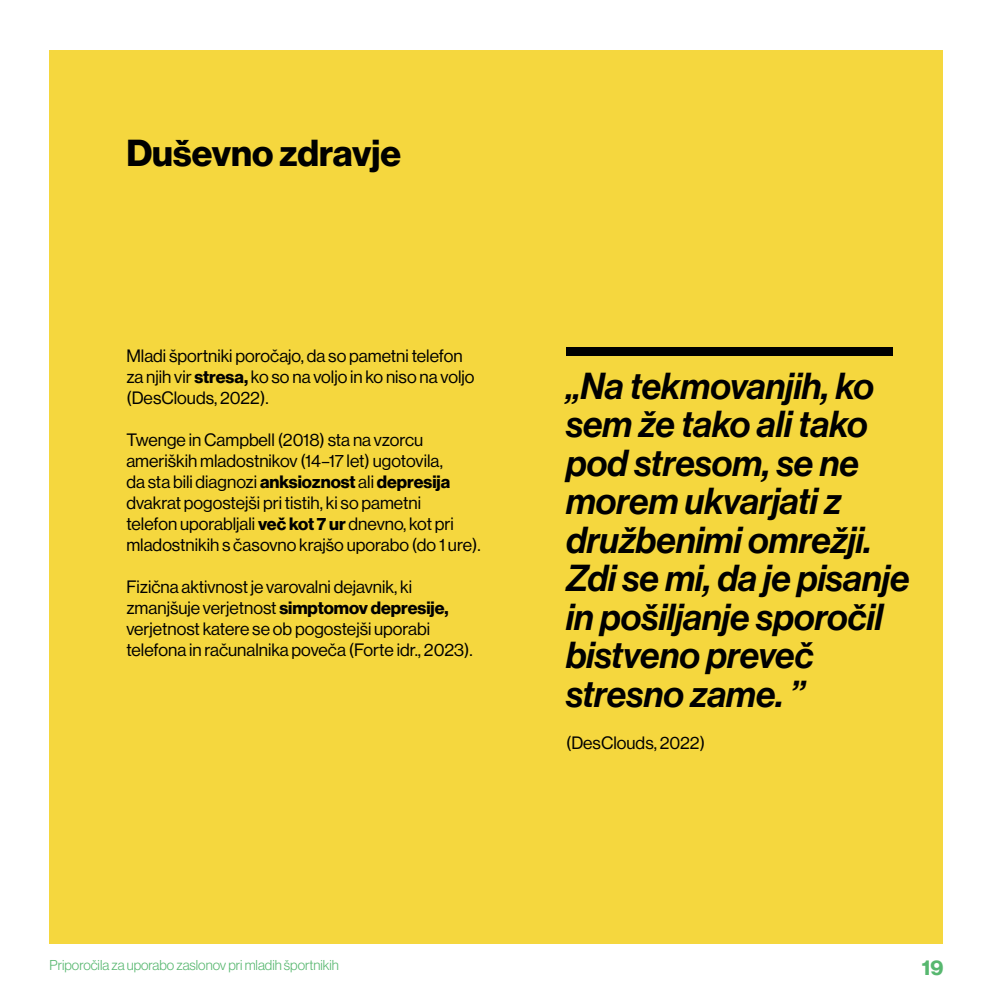
<style>
.page{position:relative;width:993px;height:993px;background:#fff}
.page>*{position:absolute;margin:0;border:0;box-sizing:border-box;transform-origin:0 0}
.t1{font:italic 500 36.75px/38.5px "Neue Haas Display";color:#000}
.t2{font:700 36.75px "Neue Haas Display";color:#000}
.t3{font:700 21px "Neue Haas Display";color:#57b76f}
.t4{font:17.5px/21px "Neue Haas Display";color:#000}
.t5{font:300 14px "Neue Haas Display";color:#57b76f}
.s1{font-weight:700}
</style>
<div class="page">
<div style="left:49px;top:50px;width:894px;height:893px;background:#f5d73e"></div>
<div style="left:566px;top:347px;width:326px;height:9px;background:#000"></div>
<h1 class="t2" style="left:126px;top:131px;width:276px">Duševno zdravje</h1>
<p class="t4" style="left:126px;top:345px;width:349px">Mladi športniki poročajo, da so pametni telefon za njih vir <span class="s1">stresa,</span> ko so na voljo in ko niso na voljo (DesClouds, 2022).</p>
<p class="t4" style="left:126px;top:429px;width:355px">Twenge in Campbell (2018) sta na vzorcu ameriških mladostnikov (14–17 let) ugotovila,<br>da sta bili diagnozi <span class="s1">anksioznost</span> ali <span class="s1">depresija </span>dvakrat pogostejši pri tistih, ki so pametni<br>telefon uporabljali <span class="s1">več kot 7 ur</span> dnevno, kot pri mladostnikih s časovno krajšo uporabo (do 1 ure).</p>
<p class="t4" style="left:126px;top:576px;width:348px">Fizična aktivnost je varovalni dejavnik, ki zmanjšuje verjetnost <span class="s1">simptomov depresije, </span>verjetnost katere se ob pogostejši uporabi telefona in računalnika poveča (Forte idr., 2023).</p>
<h1 class="t1" style="left:566px;top:367px;width:345px">„Na tekmovanjih, ko sem že tako ali tako pod stresom, se ne morem ukvarjati z družbenimi omrežji.<br>Zdi se mi, da je pisanje in pošiljanje sporočil bistveno preveč stresno zame. ”</h1>
<p class="t4" style="left:566px;top:732px;width:140px">(DesClouds, 2022)</p>
<p class="t5" style="left:50px;top:956px;width:291px">Priporočila za uporabo zaslonov pri mladih športnikih</p>
<p class="t3" style="left:921px;top:955px;width:23px">19</p>
</div>
